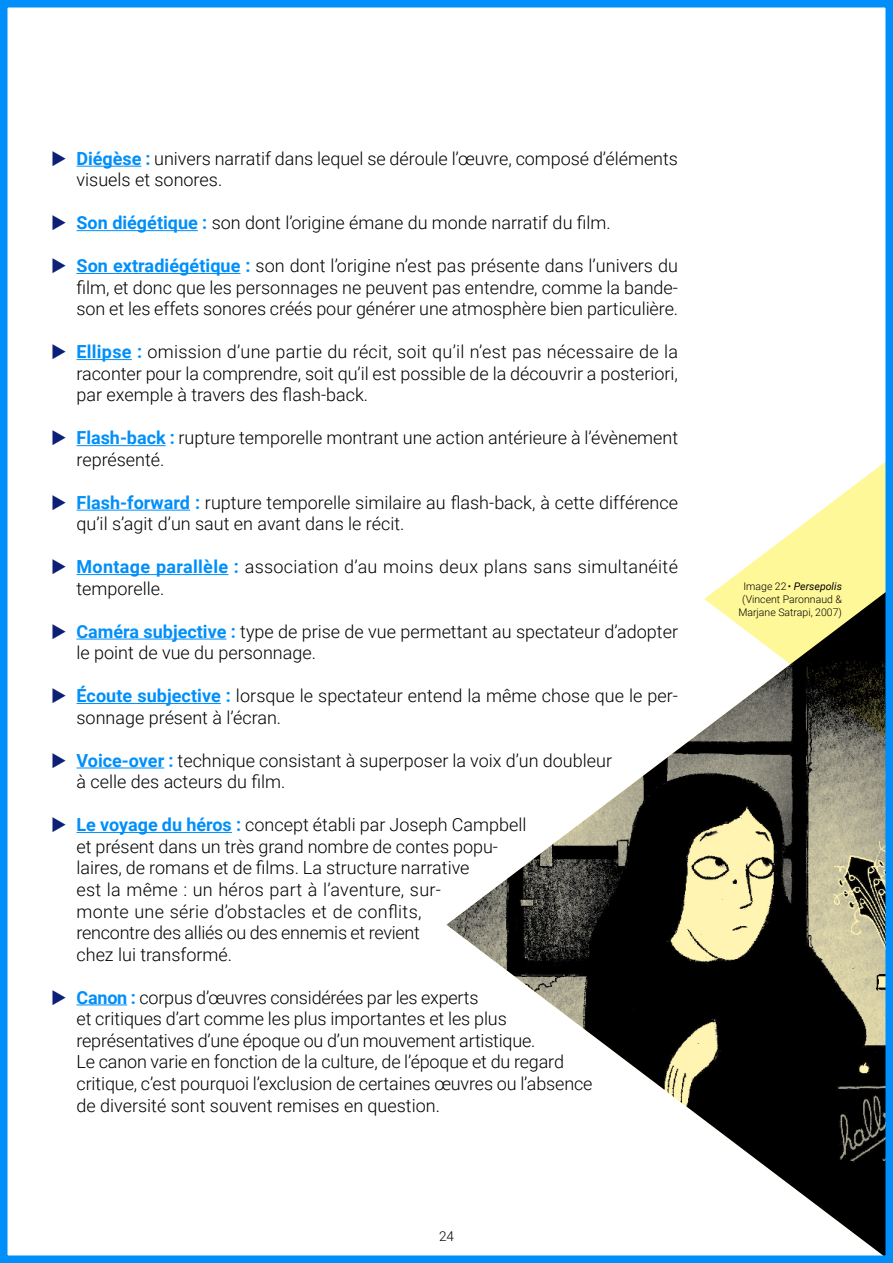
<style>
.page{position:relative;width:893px;height:1263px;background:#fff}
.page>*{position:absolute;margin:0;border:0;box-sizing:border-box;transform-origin:0 0}
.t1{font:300 18px/21.6px "Roboto";color:#000}
.t2{font:300 18px/21.6px "Roboto";letter-spacing:.02em;color:#000}
.t3{font:300 13.5px "Roboto";color:#000}
.t4{font:300 10.5px/12.6px "Roboto";color:#000;text-align:center}
.s1{font-weight:700;color:#008ffa}
.s2{font-weight:400;font-style:italic}
</style>
<div class="page">
<img style="left:446px;top:729px;width:438px;height:525px">
<svg style="left:704px;top:463px;width:180px;height:279px"></svg>
<hr style="left:77px;top:166px;width:64px;height:1px;background:#008ffa">
<hr style="left:77px;top:230px;width:121px;height:1px;background:#008ffa">
<hr style="left:77px;top:273px;width:164px;height:1px;background:#008ffa">
<hr style="left:77px;top:359px;width:55px;height:1px;background:#008ffa">
<hr style="left:77px;top:445px;width:89px;height:1px;background:#008ffa">
<hr style="left:77px;top:510px;width:113px;height:1px;background:#008ffa">
<hr style="left:77px;top:574px;width:152px;height:1px;background:#008ffa">
<hr style="left:77px;top:639px;width:149px;height:1px;background:#008ffa">
<hr style="left:77px;top:703px;width:144px;height:1px;background:#008ffa">
<hr style="left:77px;top:767px;width:87px;height:1px;background:#008ffa">
<hr style="left:77px;top:832px;width:155px;height:1px;background:#008ffa">
<hr style="left:77px;top:1004px;width:50px;height:1px;background:#008ffa">
<div style="left:0;top:0;width:893px;height:1263px;border:8px solid #008ffa"></div>
<p class="t1" style="left:77px;top:147px;width:603px"><span class="s1">Diégèse :</span> univers narratif dans lequel se déroule l’œuvre, composé d’éléments visuels et sonores.</p>
<p class="t1" style="left:77px;top:211px;width:536px"><span class="s1">Son diégétique :</span> son dont l’origine émane du monde narratif du film.</p>
<p class="t1" style="left:77px;top:254px;width:603px;text-align:justify"><span class="s1">Son extradiégétique :</span> son dont l’origine n’est pas présente dans l’univers du film, et donc que les personnages ne peuvent pas entendre, comme la bande&shy;son et les effets sonores créés pour générer une atmosphère bien particulière.</p>
<p class="t1" style="left:77px;top:340px;width:603px;text-align:justify"><span class="s1">Ellipse :</span> omission d’une partie du récit, soit qu’il n’est pas nécessaire de la raconter pour la comprendre, soit qu’il est possible de la découvrir a posteriori, par exemple à travers des flash-back.</p>
<p class="t1" style="left:77px;top:426px;width:603px"><span class="s1">Flash-back :</span> rupture temporelle montrant une action antérieure à l’évènement représenté.</p>
<p class="t1" style="left:77px;top:491px;width:603px"><span class="s1">Flash-forward :</span> rupture temporelle similaire au flash-back, à cette différence qu’il s’agit d’un saut en avant dans le récit.</p>
<p class="t2" style="left:77px;top:555px;width:603px"><span class="s1">Montage parallèle :</span> association d’au moins deux plans sans simultanéité temporelle.</p>
<p class="t1" style="left:77px;top:620px;width:603px"><span class="s1">Caméra subjective :</span> type de prise de vue permettant au spectateur d’adopter le point de vue du personnage.</p>
<p class="t1" style="left:77px;top:684px;width:603px"><span class="s1">Écoute subjective :</span> lorsque le spectateur entend la même chose que le per&shy;sonnage présent à l’écran.</p>
<p class="t1" style="left:77px;top:749px;width:537px"><span class="s1">Voice-over :</span> technique consistant à superposer la voix d’un doubleur à celle des acteurs du film.</p>
<p class="t1" style="left:77px;top:813px;width:451px"><span class="s1">Le voyage du héros :</span> concept établi par Joseph Campbell et présent dans un très grand nombre de contes popu&shy;laires, de romans et de films. La structure narrative<br>est la même : un héros part à l’aventure, sur-<br>monte une série d’obstacles et de conflits,<br>rencontre des alliés ou des ennemis et revient<br>chez lui transformé.</p>
<p class="t1" style="left:77px;top:986px;width:518px"><span class="s1">Canon :</span> corpus d’œuvres considérées par les experts<br>et critiques d’art comme les plus importantes et les plus représentatives d’une époque ou d’un mouvement artistique.<br>Le canon varie en fonction de la culture, de l’époque et du regard critique, c’est pourquoi l’exclusion de certaines œuvres ou l’absence de diversité sont souvent remises en question.</p>
<p class="t3" style="left:439px;top:1227px;width:16px">24</p>
<p class="t4" style="left:738px;top:580px;width:105px">Image 22 • <span class="s2">Persepolis </span>(Vincent Paronnaud &amp;<br>Marjane Satrapi, 2007)</p>
</div>
